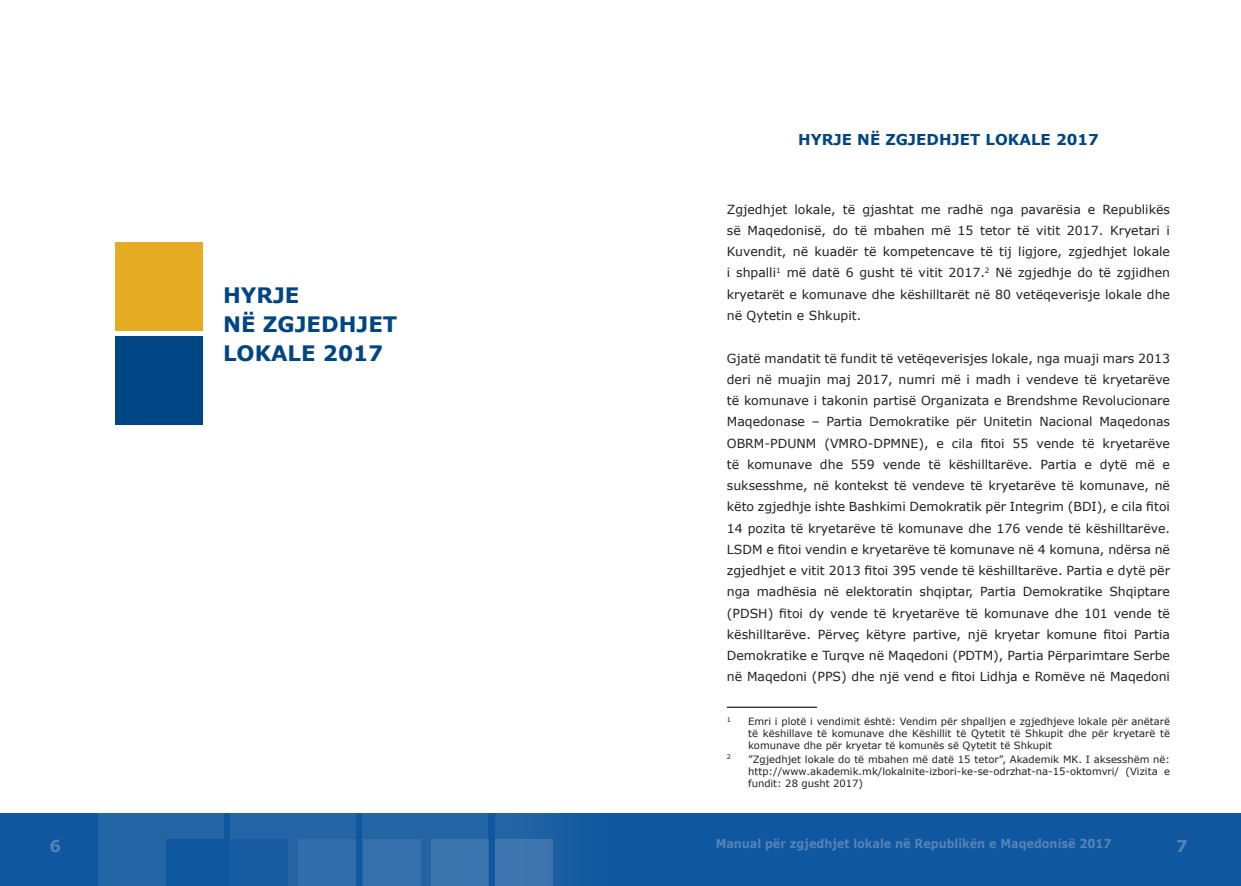
<style>
.page{position:relative;width:1241px;height:886px;background:#fff}
.page>*{position:absolute;margin:0;border:0;box-sizing:border-box;transform-origin:0 0}
.t1{font:700 21.25px/28.8px "Verdana";color:#004684}
.t2{font:700 16.25px "Verdana";color:#5483b7}
.t3{font:700 15px "Verdana";color:#004684}
.t4{font:12.5px/21.2px "Verdana";color:#231f20;text-align:justify}
.t5{font:700 12.38px "Verdana";color:#5483b7;scale:.91 1}
.t6{font:10px/12px "Verdana";color:#231f20;text-align:justify}
.t7{font:6.5px "Verdana";color:#231f20}
</style>
<div class="page">
<div style="left:620px;top:813px;width:620px;height:73px;background:#0f579e"></div>
<div style="left:0;top:813px;width:620px;height:73px;background:#0f579e"></div>
<div style="left:98px;top:813px;width:125px;height:73px;background:#2364a5"></div>
<div style="left:230px;top:813px;width:126px;height:73px;background:#2364a5"></div>
<div style="left:363px;top:813px;width:125px;height:73px;background:#2364a5"></div>
<div style="left:495px;top:813px;width:125px;height:73px;background:#175ca1"></div>
<div style="left:230px;top:839px;width:58px;height:47px;background:#185ca1"></div>
<div style="left:166px;top:839px;width:58px;height:47px;background:#0f579e"></div>
<div style="left:298px;top:839px;width:58px;height:47px;background:#316daa"></div>
<div style="left:431px;top:839px;width:57px;height:47px;background:#3b73ad"></div>
<div style="left:495px;top:839px;width:58px;height:47px;background:#3f76af"></div>
<div style="left:363px;top:839px;width:57px;height:47px;background:#3670ac"></div>
<div style="left:115px;top:243px;width:88px;height:88px;background:#e5ab23"></div>
<div style="left:115px;top:336px;width:88px;height:89px;background:#004684"></div>
<hr style="left:726px;top:706px;width:90px;height:2px;background:#231f20">
<h1 class="t1" style="left:223px;top:281px;width:56px">HYRJE<br>NË ZGJEDHJET<br>LOKALE</h1>
<h1 class="t1" style="left:323px;top:338px;width:62px">2017</h1>
<p class="t3" style="left:798px;top:129px;width:34px">HYRJE</p>
<p class="t3" style="left:857px;top:129px;width:40px">NË ZGJEDHJET</p>
<p class="t3" style="left:985px;top:129px;width:12px">LOKALE</p>
<p class="t3" style="left:1055px;top:129px;width:44px">2017</p>
<p class="t4" style="left:726px;top:198px;width:444px">Zgjedhjet lokale, të gjashtat me radhë nga pavarësia e Republikës së Maqedonisë, do të mbahen më 15 tetor të vitit 2017. Kryetari i Kuvendit, në kuadër të kompetencave të tij ligjore, zgjedhjet lokale i shpalli<sup>1</sup> më datë 6 gusht të vitit 2017.<sup>2</sup> Në zgjedhje do të zgjidhen kryetarët e komunave dhe këshilltarët në 80 vetëqeverisje lokale dhe në Qytetin e Shkupit.</p>
<p class="t4" style="left:726px;top:347px;width:444px">Gjatë mandatit të fundit të vetëqeverisjes lokale, nga muaji mars 2013 deri në muajin maj 2017, numri më i madh i vendeve të kryetarëve të komunave i takonin partisë Organizata e Brendshme Revolucionare Maqedonase – Partia Demokratike për Unitetin Nacional Maqedonas OBRM-PDUNM (VMRO-DPMNE), e cila fitoi 55 vende të kryetarëve të komunave dhe 559 vende të këshilltarëve. Partia e dytë më e suksesshme, në kontekst të vendeve të kryetarëve të komunave, në këto zgjedhje ishte Bashkimi Demokratik për Integrim (BDI), e cila fitoi 14 pozita të kryetarëve të komunave dhe 176 vende të këshilltarëve.<br>LSDM e fitoi vendin e kryetarëve të komunave në 4 komuna, ndërsa në zgjedhjet e vitit 2013 fitoi 395 vende të këshilltarëve. Partia e dytë për nga madhësia në elektoratin shqiptar, Partia Demokratike Shqiptare (PDSH) fitoi dy vende të kryetarëve të komunave dhe 101 vende të këshilltarëve. Përveç këtyre partive, një kryetar komune fitoi Partia Demokratike e Turqve në Maqedoni (PDTM), Partia Përparimtare Serbe në Maqedoni (PPS) dhe një vend e fitoi Lidhja e Romëve në Maqedoni</p>
<p class="t7" style="left:726px;top:715px;width:6px">1</p>
<p class="t6" style="left:748px;top:715px;width:423px">Emri i plotë i vendimit është: Vendim për shpalljen e zgjedhjeve lokale për anëtarë të këshillave të komunave dhe Këshillit të Qytetit të Shkupit dhe për kryetarë të komunave dhe për kryetar të komunës së Qytetit të Shkupit</p>
<p class="t7" style="left:726px;top:752px;width:6px">2</p>
<p class="t6" style="left:748px;top:753px;width:423px">”Zgjedhjet lokale do të mbahen më datë 15 tetor”, Akademik MK. I aksesshëm në: http://www.akademik.mk/lokalnite-izbori-ke-se-odrzhat-na-15-oktomvri/ (Vizita e fundit: 28 gusht 2017)</p>
<h2 class="t2" style="left:50px;top:834px;width:13px">6</h2>
<p class="t5" style="left:715px;top:835px;width:436px">Manual për zgjedhjet lokale në Republikën e Maqedonisë 2017</p>
<h2 class="t2" style="left:1175px;top:834px;width:13px">7</h2>
</div>
